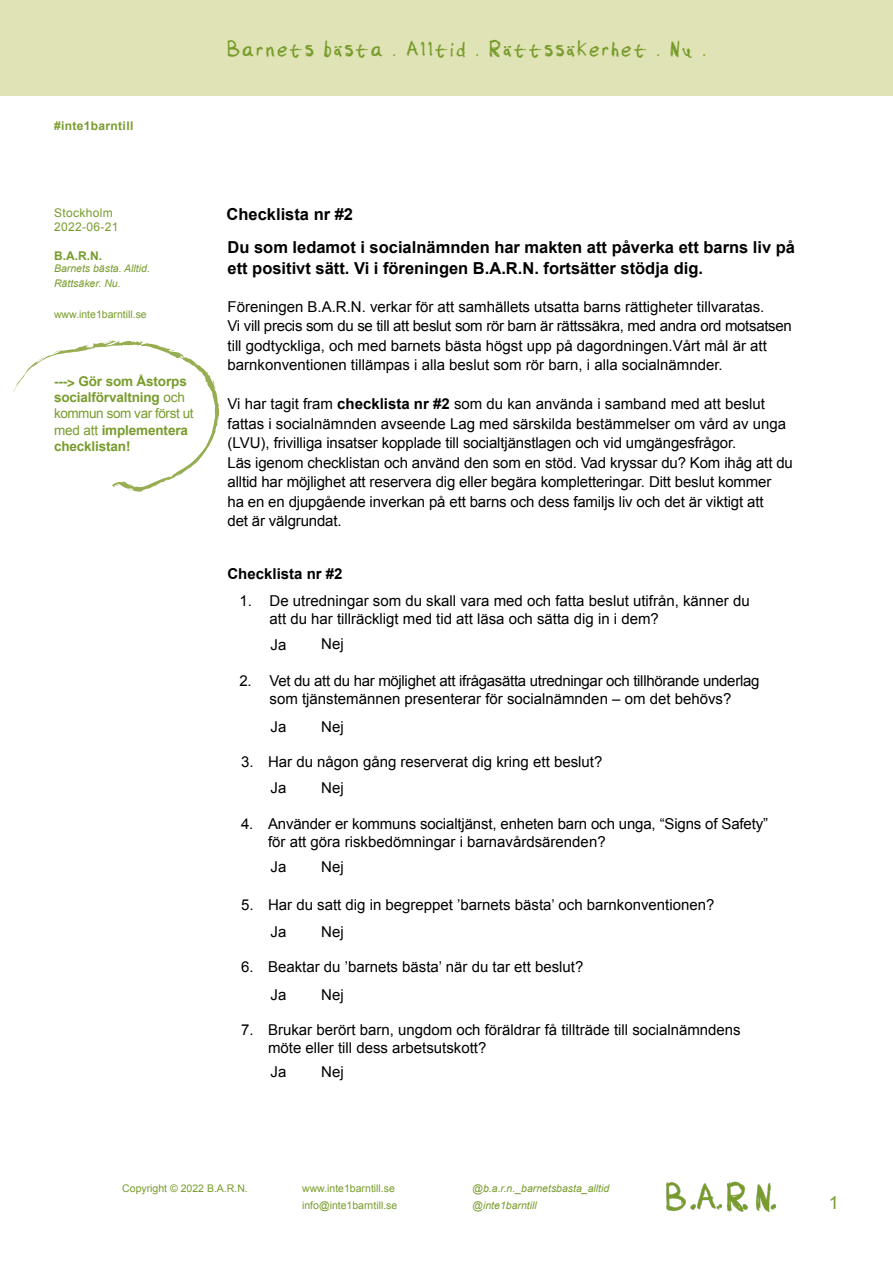
<style>
.page{position:relative;width:893px;height:1263px;background:#fff}
.page>*{position:absolute;margin:0;border:0;box-sizing:border-box;transform-origin:0 0}
.t1{font:21px "Sketchy";letter-spacing:.12em;color:#789c2c}
.t2{font:18px "Arial";color:#789c2c}
.t3{font:700 16.5px/21px "Arial";color:#000}
.t4{font:15px/19.5px "Arial";color:#000}
.t5{font:15px/18px "Arial";letter-spacing:-.02em;color:#000;text-align:center}
.t6{font:700 15px "Arial";color:#000}
.t7{font:700 13.5px/16.2px "Arial";letter-spacing:-.01em;color:#789c2c}
.t8{font:700 12px "Arial";letter-spacing:.03em;color:#789c2c}
.t9{font:12px/14.4px "Arial";letter-spacing:.03em;color:#789c2c}
.t10{font:10.5px/16.5px "Arial";color:#789c2c}
.t11{font:italic 10.5px/16.5px "Arial";color:#789c2c}
.s1{font-weight:400}
.s2{font-weight:700}
</style>
<div class="page">
<img style="left:667px;top:1181px;width:108px;height:30px">
<div style="left:0;top:0;width:893px;height:96px;background:#dfe3b5"></div>
<svg style="left:13px;top:341px;width:206px;height:151px"></svg>
<p class="t8" style="left:54px;top:118px;width:81px">#inte1barntill</p>
<p class="t9" style="left:54px;top:205px;width:66px">Stockholm<br>2022-06-21</p>
<p class="t8" style="left:54px;top:248px;width:49px">B.A.R.N.</p>
<p class="t11" style="left:54px;top:262px;width:97px;line-height:14.4px">Barnets bästa. Alltid.<br>Rättsäker. Nu.</p>
<p class="t10" style="left:54px;top:306px;width:94px">www.inte1barntill.se</p>
<p class="t7" style="left:54px;top:374px;width:141px">---&gt; Gör som Åstorps socialförvaltning <span class="s1">och kommun som var först ut med att</span> implementera checklistan!</p>
<h1 class="t1" style="left:227px;top:39px;width:480px">Barnets bästa . Alltid . Rättssäkerhet . Nu .</h1>
<p class="t3" style="left:227px;top:204px;width:128px">Checklista nr #2</p>
<p class="t3" style="left:227px;top:237px;width:569px">Du som ledamot i socialnämnden har makten att påverka ett barns liv på ett positivt sätt. Vi i föreningen B.A.R.N. fortsätter stödja dig.</p>
<p class="t4" style="left:227px;top:297px;width:566px">Föreningen B.A.R.N. verkar för att samhällets utsatta barns rättigheter tillvaratas.<br>Vi vill precis som du se till att beslut som rör barn är rättssäkra, med andra ord motsatsen till godtyckliga, och med barnets bästa högst upp på dagordningen.Vårt mål är att barnkonventionen tillämpas i alla beslut som rör barn, i alla socialnämnder.</p>
<p class="t4" style="left:227px;top:394px;width:567px">Vi har tagit fram <span class="s2">checklista nr #2</span> som du kan använda i samband med att beslut fattas i socialnämnden avseende Lag med särskilda bestämmelser om vård av unga (LVU), frivilliga insatser kopplade till socialtjänstlagen och vid umgängesfrågor.<br>Läs igenom checklistan och använd den som en stöd. Vad kryssar du? Kom ihåg att du alltid har möjlighet att reservera dig eller begära kompletteringar. Ditt beslut kommer<br>ha en en djupgående inverkan på ett barns och dess familjs liv och det är viktigt att<br>det är välgrundat.</p>
<p class="t6" style="left:227px;top:564px;width:117px">Checklista nr #2</p>
<p class="t4" style="left:269px;top:592px;width:482px;line-height:18px;text-indent:-30px">1. De utredningar som du skall vara med och fatta beslut utifrån, känner du att du har tillräckligt med tid att läsa och sätta dig in i dem?</p>
<p class="t4" style="left:271px;top:635px;width:17px">Ja</p>
<p class="t4" style="left:321px;top:635px;width:24px">Nej</p>
<p class="t5" style="left:239px;top:672px;width:521px">2. Vet du att du har möjlighet att ifrågasätta utredningar och tillhörande underlag som tjänstemännen presenterar för socialnämnden – om det behövs?</p>
<p class="t4" style="left:271px;top:717px;width:17px">Ja</p>
<p class="t4" style="left:321px;top:717px;width:24px">Nej</p>
<p class="t4" style="left:241px;top:752px;width:363px">3. Har du någon gång reserverat dig kring ett beslut?</p>
<p class="t4" style="left:271px;top:778px;width:17px">Ja</p>
<p class="t4" style="left:321px;top:778px;width:24px">Nej</p>
<p class="t4" style="left:268px;top:815px;width:502px;line-height:18px;text-indent:-27px">4. Använder er kommuns socialtjänst, enheten barn och unga, “Signs of Safety” för att göra riskbedömningar i barnavårdsärenden?</p>
<p class="t4" style="left:271px;top:857px;width:17px">Ja</p>
<p class="t4" style="left:321px;top:857px;width:24px">Nej</p>
<p class="t4" style="left:241px;top:895px;width:475px">5. Har du satt dig in begreppet ’barnets bästa’ och barnkonventionen?</p>
<p class="t4" style="left:271px;top:922px;width:17px">Ja</p>
<p class="t4" style="left:321px;top:922px;width:24px">Nej</p>
<p class="t4" style="left:241px;top:957px;width:344px">6. Beaktar du ’barnets bästa’ när du tar ett beslut?</p>
<p class="t4" style="left:271px;top:985px;width:17px">Ja</p>
<p class="t4" style="left:321px;top:985px;width:24px">Nej</p>
<p class="t4" style="left:268px;top:1021px;width:474px;line-height:18px;text-indent:-27px">7. Brukar berört barn, ungdom och föräldrar få tillträde till socialnämndens möte eller till dess arbetsutskott?</p>
<p class="t4" style="left:271px;top:1062px;width:17px">Ja</p>
<p class="t4" style="left:321px;top:1062px;width:24px">Nej</p>
<p class="t10" style="left:122px;top:1180px;width:127px">Copyright © 2022 B.A.R.N.</p>
<p class="t11" style="left:472px;top:1180px;width:138px">@b.a.r.n._barnetsbasta_alltid @inte1barntill</p>
<p class="t10" style="left:302px;top:1180px;width:97px">www.inte1barntill.se info@inte1barntill.se</p>
<p class="t2" style="left:829px;top:1191px;width:12px">1</p>
</div>
